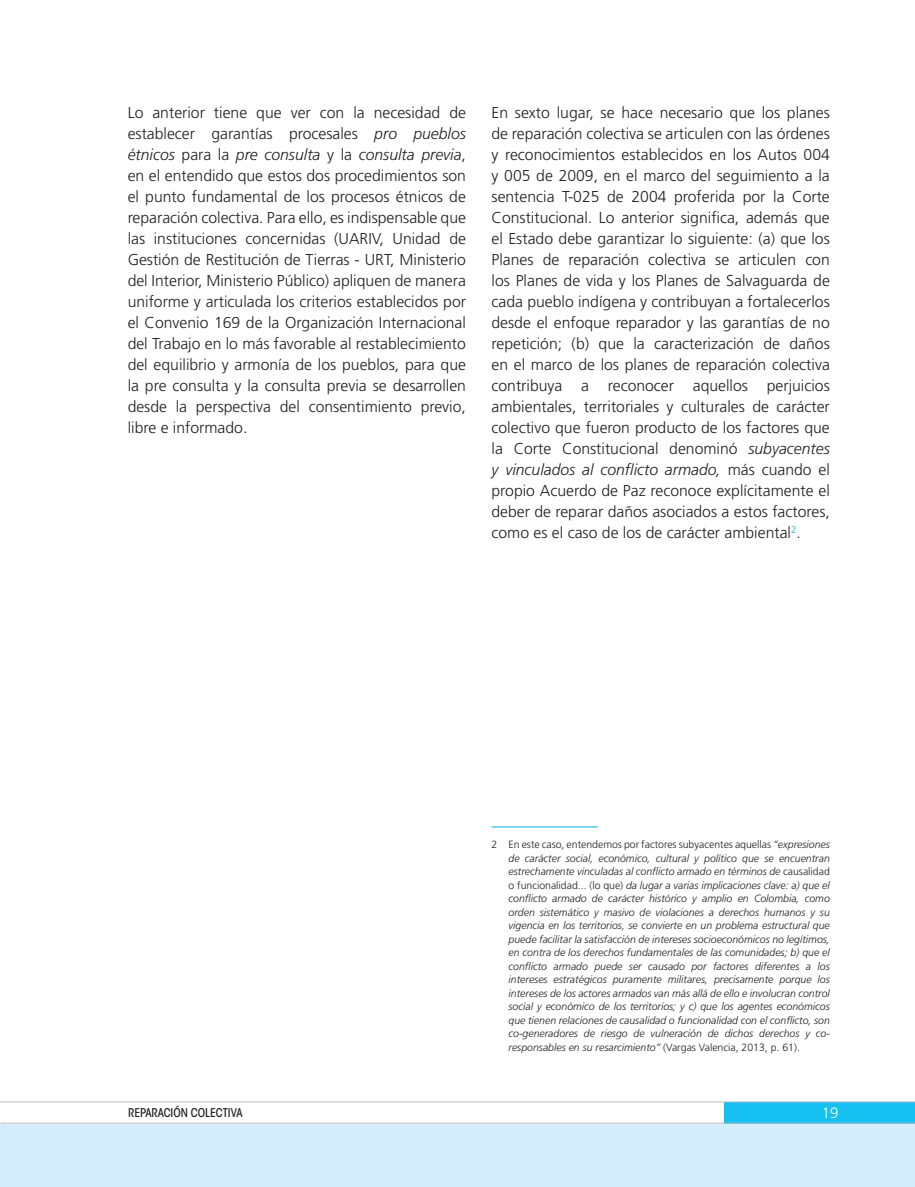
<style>
.page{position:relative;width:915px;height:1187px;background:#fff}
.page>*{position:absolute;margin:0;border:0;box-sizing:border-box;transform-origin:0 0}
.t1{font:300 15.75px/21px "Frutiger LT Std";color:#231f20;text-align:justify}
.t2{font:300 15px "Frutiger LT Std";color:#fff}
.t3{font:500 condensed 12px "ITC Avant Garde Std";color:#231f20}
.piepagina{font:italic 300 10.5px/13.5px "Frutiger LT Std";color:#231f20;text-align:justify}
.s1{font-style:italic}
.s2{font-style:normal}
</style>
<div class="page">
<div style="left:0;top:1101px;width:914px;height:85px;background:#d4effb"></div>
<div style="left:723px;top:1101px;width:191px;height:22px;background:#15c0f2"></div>
<div style="left:0;top:1101px;width:723px;height:22px;background:#fff"></div>
<hr style="left:0;top:1101px;width:914px;height:1px;background:#bcbdc0">
<hr style="left:0;top:1122px;width:914px;height:1px;background:#bcbdc0">
<hr style="left:491px;top:826px;width:106px;height:1px;background:#00aeef">
<p class="t1" style="left:128px;top:102px;width:340px">Lo anterior tiene que ver con la necesidad de establecer garantías procesales <span class="s1">pro pueblos étnicos</span> para la <span class="s1">pre consulta</span> y la <span class="s1">consulta previa</span>, en el entendido que estos dos procedimientos son el punto fundamental de los procesos étnicos de reparación colectiva. Para ello, es indispensable que las instituciones concernidas (UARIV, Unidad de Gestión de Restitución de Tierras - URT, Ministerio del Interior, Ministerio Público) apliquen de manera uniforme y articulada los criterios establecidos por el Convenio 169 de la Organización Internacional del Trabajo en lo más favorable al restablecimiento del equilibrio y armonía de los pueblos, para que la pre consulta y la consulta previa se desarrollen desde la perspectiva del consentimiento previo, libre e informado.</p>
<p class="t1" style="left:491px;top:102px;width:340px">En sexto lugar, se hace necesario que los planes de reparación colectiva se articulen con las órdenes y reconocimientos establecidos en los Autos 004 y 005 de 2009, en el marco del seguimiento a la sentencia T-025 de 2004 proferida por la Corte Constitucional. Lo anterior significa, además que el Estado debe garantizar lo siguiente: (a) que los Planes de reparación colectiva se articulen con los Planes de vida y los Planes de Salvaguarda de cada pueblo indígena y contribuyan a fortalecerlos desde el enfoque reparador y las garantías de no repetición; (b) que la caracterización de daños en el marco de los planes de reparación colectiva contribuya a reconocer aquellos perjuicios ambientales, territoriales y culturales de carácter colectivo que fueron producto de los factores que la Corte Constitucional denominó <span class="s1">subyacentes y vinculados al conflicto armado,</span> más cuando el propio Acuerdo de Paz reconoce explícitamente el deber de reparar daños asociados a estos factores, como es el caso de los de carácter ambiental<sup>2</sup>.</p>
<p class="piepagina" style="left:508px;top:837px;width:323px;text-indent:-17px"><span class="s2">2 En este caso, entendemos por factores subyacentes aquellas</span> “expresiones de carácter social, económico, cultural y político que se encuentran estrechamente vinculadas al conflicto armado en términos de <span class="s2">causalidad o funcionalidad... (lo que)</span> da lugar a varias implicaciones clave: a) que el conflicto armado de carácter histórico y amplio en Colombia, como orden sistemático y masivo de violaciones a derechos humanos y su vigencia en los territorios, se convierte en un problema estructural que puede facilitar la satisfacción de intereses socioeconómicos no legítimos, en contra de los derechos fundamentales de las comunidades; b) que el conflicto armado puede ser causado por factores diferentes a los intereses estratégicos puramente militares, precisamente porque los intereses de los actores armados van más allá de ello e involucran control social y económico de los territorios; y c) que los agentes económicos que tienen relaciones de causalidad o funcionalidad con el conflicto, son co-generadores de riesgo de vulneración de dichos derechos y co&shy;responsables en su resarcimiento” <span class="s2">(Vargas Valencia, 2013, p. 61).</span></p>
<p class="t3" style="left:128px;top:1105px;width:116px">REPARACIÓN COLECTIVA</p>
<p class="t2" style="left:821px;top:1104px;width:18px">19</p>
</div>
